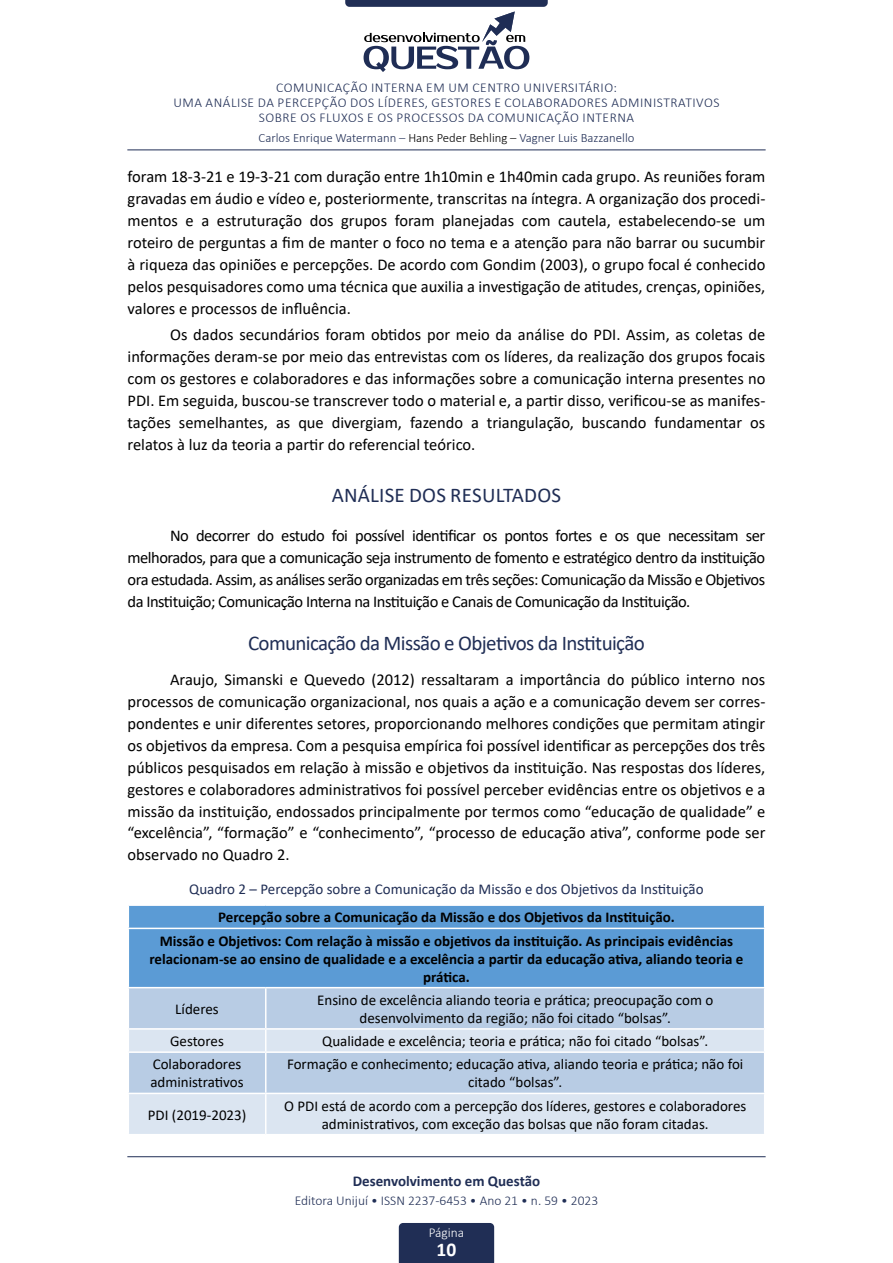
<style>
.page{position:relative;width:893px;height:1263px;background:#fff}
.page>*{position:absolute;margin:0;border:0;box-sizing:border-box;transform-origin:0 0}
.t1{font:21px "Calibri";letter-spacing:-.03em;color:#202e55}
.t2{font:21px "Calibri";letter-spacing:.01em;color:#202e55}
.t3{font:700 19.5px "Calibri";color:#fff}
.t4{font:16.5px/21.9px "Calibri";color:#000;text-align:justify}
.t5{font:15px/18px "Calibri";color:#000;text-align:center}
.t6{font:700 15px/23.2px "Calibri";color:#000;text-align:center}
.t7{font:15px "Calibri";color:#202e55}
.t8{font:700 15px "Calibri";color:#202e55}
.t9{font:300 13.5px/15px "Calibri";letter-spacing:.04em;color:#202e55;text-align:center}
.t10{font:300 13.5px "Calibri";color:#202e55}
.t11{font:300 13.5px "Calibri";color:#fff}
.t12{font:300 12.75px "Calibri";color:#202e55}
.s1{color:#000}
</style>
<div class="page">
<svg style="left:345px;top:0;width:203px;height:72px"></svg>
<hr style="left:127px;top:150px;width:639px;height:1px;background:#202e55">
<div style="left:399px;top:1223px;width:95px;height:40px;background:#202e55"></div>
<hr style="left:127px;top:1156px;width:639px;height:1px;background:#202e55">
<div style="left:129px;top:906px;width:635px;height:81px;background:#5b9bd5"></div>
<div style="left:129px;top:988px;width:635px;height:40px;background:#b8cce4"></div>
<svg style="left:129px;top:1030px;width:635px;height:104px;background:#cddbec"></svg>
<hr style="left:128px;top:928px;width:138px;height:1px;background:#fff">
<hr style="left:266px;top:928px;width:499px;height:1px;background:#fff">
<hr style="left:128px;top:1051px;width:138px;height:2px;background:#fff">
<hr style="left:266px;top:1051px;width:499px;height:2px;background:#fff">
<hr style="left:128px;top:1093px;width:138px;height:1px;background:#fff">
<hr style="left:266px;top:1093px;width:499px;height:1px;background:#fff">
<hr style="left:265px;top:988px;width:1px;height:40px;background:#fff">
<svg style="left:265px;top:1030px;width:1px;height:21px"></svg>
<hr style="left:265px;top:1053px;width:1px;height:40px;background:#fff">
<hr style="left:265px;top:1094px;width:1px;height:40px;background:#fff">
<p class="t9" style="left:173px;top:80px;width:548px">COMUNICAÇÃO INTERNA EM UM CENTRO UNIVERSITÁRIO:<br>UMA ANÁLISE DA PERCEPÇÃO DOS LÍDERES, GESTORES E COLABORADORES ADMINISTRATIVOS<br>SOBRE OS FLUXOS E OS PROCESSOS DA COMUNICAÇÃO INTERNA</p>
<p class="t12" style="left:258px;top:130px;width:377px">Carlos Enrique Watermann – <span class="s1">Hans Peder Behling –</span> Vagner Luis Bazzanello</p>
<p class="t4" style="left:128px;top:166px;width:639px">foram 18-3-21 e 19-3-21 com duração entre 1h10min e 1h40min cada grupo. As reuniões foram gravadas em áudio e vídeo e, posteriormente, transcritas na íntegra. A organização dos procedi&shy;mentos e a estruturação dos grupos foram planejadas com cautela, estabelecendo-se um roteiro de perguntas a fim de manter o foco no tema e a atenção para não barrar ou sucumbir à riqueza das opiniões e percepções. De acordo com Gondim (2003), o grupo focal é conhecido pelos pesquisadores como uma técnica que auxilia a investigação de atitudes, crenças, opiniões, valores e processos de influência.</p>
<p class="t4" style="left:128px;top:323px;width:639px;text-indent:43px">Os dados secundários foram obtidos por meio da análise do PDI. Assim, as coletas de informações deram-se por meio das entrevistas com os líderes, da realização dos grupos focais com os gestores e colaboradores e das informações sobre a comunicação interna presentes no PDI. Em seguida, buscou-se transcrever todo o material e, a partir disso, verificou-se as manifes&shy;tações semelhantes, as que divergiam, fazendo a triangulação, buscando fundamentar os relatos à luz da teoria a partir do referencial teórico.</p>
<p class="t2" style="left:332px;top:480px;width:231px">ANÁLISE DOS RESULTADOS</p>
<p class="t4" style="left:128px;top:524px;width:639px;text-indent:43px">No decorrer do estudo foi possível identificar os pontos fortes e os que necessitam ser melhorados, para que a comunicação seja instrumento de fomento e estratégico dentro da instituição ora estudada. Assim, as análises serão organizadas em três seções: Comunicação da Missão e Objetivos da Instituição; Comunicação Interna na Instituição e Canais de Comunicação da Instituição.</p>
<p class="t1" style="left:248px;top:629px;width:398px">Comunicação da Missão e Objetivos da Instituição</p>
<p class="t4" style="left:128px;top:668px;width:639px;text-indent:43px">Araujo, Simanski e Quevedo (2012) ressaltaram a importância do público interno nos processos de comunicação organizacional, nos quais a ação e a comunicação devem ser corres&shy;pondentes e unir diferentes setores, proporcionando melhores condições que permitam atingir os objetivos da empresa. Com a pesquisa empírica foi possível identificar as percepções dos três públicos pesquisados em relação à missão e objetivos da instituição. Nas respostas dos líderes, gestores e colaboradores administrativos foi possível perceber evidências entre os objetivos e a missão da instituição, endossados principalmente por termos como “educação de qualidade” e “excelência”, “formação” e “conhecimento”, “processo de educação ativa”, conforme pode ser observado no Quadro 2.</p>
<p class="t7" style="left:189px;top:878px;width:516px">Quadro 2 – Percepção sobre a Comunicação da Missão e dos Objetivos da Instituição</p>
<p class="t6" style="left:160px;top:905px;width:575px">Percepção sobre a Comunicação da Missão e dos Objetivos da Instituição.<br>Missão e Objetivos: Com relação à missão e objetivos da instituição. As principais evidências</p>
<p class="t6" style="left:149px;top:949px;width:595px;line-height:18px">relacionam-se ao ensino de qualidade e a excelência a partir da educação ativa, aliando teoria e prática.</p>
<p class="t5" style="left:175px;top:999px;width:45px">Líderes</p>
<p class="t5" style="left:317px;top:990px;width:398px">Ensino de excelência aliando teoria e prática; preocupação com o desenvolvimento da região; não foi citado “bolsas”.</p>
<p class="t5" style="left:170px;top:1032px;width:55px">Gestores</p>
<p class="t5" style="left:322px;top:1032px;width:387px">Qualidade e excelência; teoria e prática; não foi citado “bolsas”.</p>
<p class="t5" style="left:150px;top:1055px;width:95px;text-align:left">Colaboradores administrativos</p>
<p class="t5" style="left:287px;top:1055px;width:458px">Formação e conhecimento; educação ativa, aliando teoria e prática; não foi citado “bolsas”.</p>
<p class="t5" style="left:148px;top:1105px;width:100px">PDI (2019-2023)</p>
<p class="t5" style="left:284px;top:1096px;width:464px">O PDI está de acordo com a percepção dos líderes, gestores e colaboradores administrativos, com exceção das bolsas que não foram citadas.</p>
<p class="t8" style="left:353px;top:1170px;width:189px">Desenvolvimento em Questão</p>
<p class="t10" style="left:295px;top:1192px;width:305px">Editora Unijuí • ISSN 2237-6453 • Ano 21 • n. 59 • 2023</p>
<p class="t11" style="left:429px;top:1224px;width:37px">Página</p>
<p class="t3" style="left:437px;top:1236px;width:21px">10</p>
</div>
